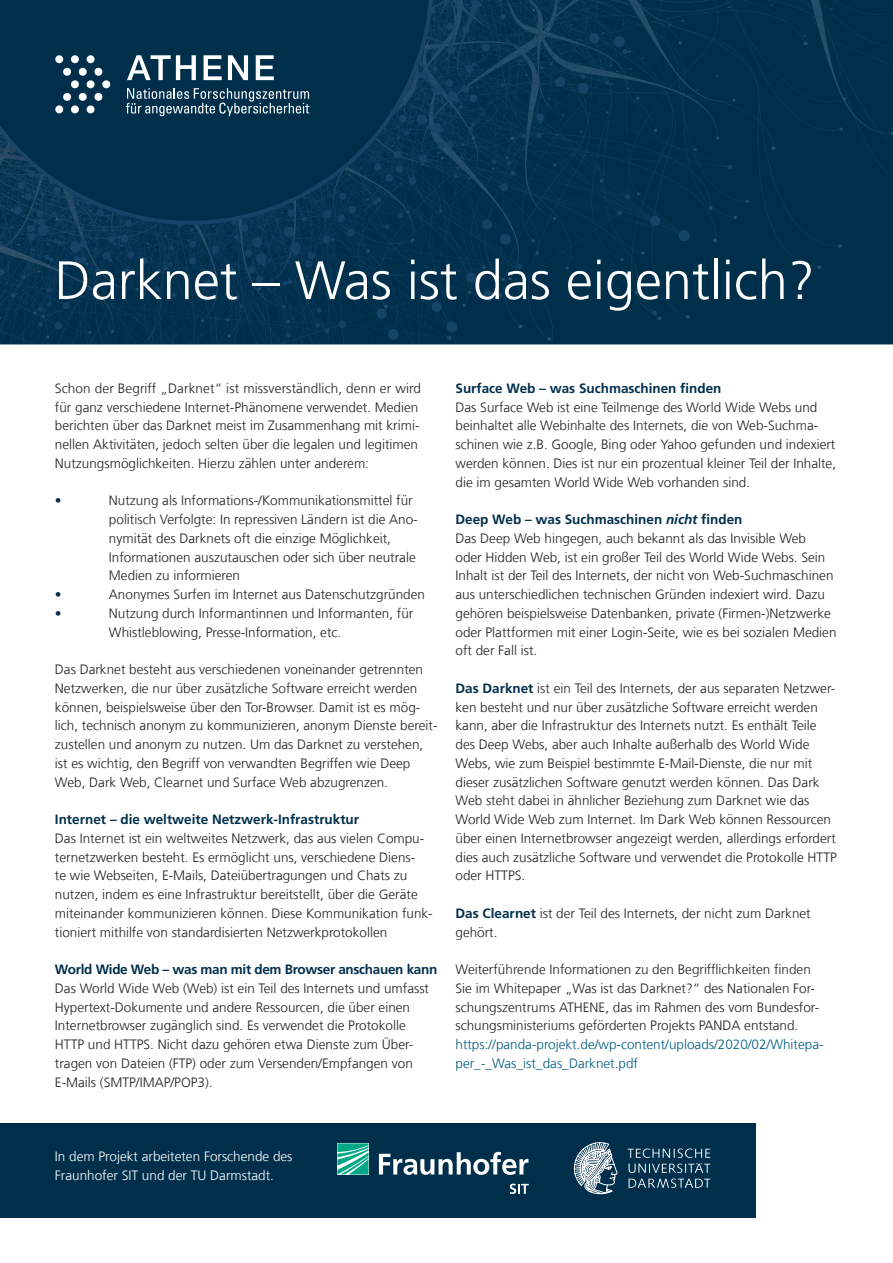
<style>
.page{position:relative;width:893px;height:1263px;background:#fff}
.page>*{position:absolute;margin:0;border:0;box-sizing:border-box;transform-origin:0 0}
.t1{font:300 54px "Frutiger LT Com";color:#fff}
.mengentext{font:300 13.5px/18.8px "Frutiger LT Com";color:#231f20}
.mengentext-2{font:700 13.5px "Frutiger LT Com";color:#002f4c}
.t2{font:300 13.5px/18.8px "Frutiger LT Com";color:#005b7f}
.t3{font:300 13.5px/18.8px "Frutiger LT Com";color:#fff}
.mengentext-3{font:700 13.5px "Frutiger LT Com";letter-spacing:-.02em;color:#002f4c}
.mengentext-4{font:300 13.5px "Frutiger LT Com";color:#002f4c}
.s1{font-style:italic}
.s2{font-weight:700;color:#002f4c}
</style>
<div class="page">
<div style="left:0;top:1123px;width:756px;height:95px;background:#002f4c"></div>
<svg style="left:0;top:0;width:893px;height:344px;background:#053350"></svg>
<div style="left:55px;top:55px;width:8px;height:8px;background:#fff;border-radius:50%"></div>
<div style="left:87px;top:105px;width:8px;height:8px;background:#fff;border-radius:50%"></div>
<div style="left:71px;top:105px;width:8px;height:8px;background:#fff;border-radius:50%"></div>
<div style="left:55px;top:105px;width:8px;height:8px;background:#fff;border-radius:50%"></div>
<div style="left:94px;top:93px;width:8px;height:8px;background:#fff;border-radius:50%"></div>
<div style="left:79px;top:93px;width:8px;height:8px;background:#fff;border-radius:50%"></div>
<div style="left:63px;top:93px;width:8px;height:8px;background:#fff;border-radius:50%"></div>
<div style="left:102px;top:80px;width:8px;height:8px;background:#fff;border-radius:50%"></div>
<div style="left:87px;top:80px;width:8px;height:8px;background:#fff;border-radius:50%"></div>
<div style="left:71px;top:80px;width:8px;height:8px;background:#fff;border-radius:50%"></div>
<div style="left:94px;top:68px;width:8px;height:8px;background:#fff;border-radius:50%"></div>
<div style="left:79px;top:68px;width:8px;height:8px;background:#fff;border-radius:50%"></div>
<div style="left:63px;top:68px;width:8px;height:8px;background:#fff;border-radius:50%"></div>
<div style="left:87px;top:55px;width:8px;height:8px;background:#fff;border-radius:50%"></div>
<div style="left:71px;top:55px;width:8px;height:8px;background:#fff;border-radius:50%"></div>
<svg style="left:337px;top:1143px;width:32px;height:31px"></svg>
<svg style="left:379px;top:1152px;width:149px;height:23px"></svg>
<svg style="left:510px;top:1184px;width:19px;height:10px"></svg>
<svg style="left:627px;top:1148px;width:83px;height:40px"></svg>
<svg style="left:573px;top:1142px;width:45px;height:53px"></svg>
<p class="t1" style="left:55px;top:249px;width:762px">Darknet – Was ist das eigentlich?</p>
<p class="mengentext" style="left:55px;top:379px;width:368px">Schon der Begriff „Darknet“ ist missverständlich, denn er wird für ganz verschiedene Internet-Phänomene verwendet. Medien berichten über das Darknet meist im Zusammenhang mit krimi&shy;nellen Aktivitäten, jedoch selten über die legalen und legitimen Nutzungsmöglichkeiten. Hierzu zählen unter anderem:</p>
<p class="mengentext-4" style="left:55px;top:493px;width:8px">•</p>
<p class="mengentext" style="left:109px;top:491px;width:310px">Nutzung als Informations-/Kommunikationsmittel für politisch Verfolgte: In repressiven Ländern ist die Ano&shy;nymität des Darknets oft die einzige Möglichkeit,</p>
<p class="mengentext" style="left:109px;top:548px;width:308px">Informationen auszutauschen oder sich über neutrale</p>
<p class="mengentext" style="left:109px;top:566px;width:133px">Medien zu informieren</p>
<p class="mengentext-4" style="left:55px;top:587px;width:8px">•</p>
<p class="mengentext" style="left:109px;top:585px;width:318px">Anonymes Surfen im Internet aus Datenschutzgründen</p>
<p class="mengentext-4" style="left:55px;top:605px;width:8px">•</p>
<p class="mengentext" style="left:109px;top:604px;width:306px">Nutzung durch Informantinnen und Informanten, für</p>
<p class="mengentext" style="left:109px;top:623px;width:234px">Whistleblowing, Presse-Information, etc.</p>
<p class="mengentext" style="left:55px;top:660px;width:384px">Das Darknet besteht aus verschiedenen voneinander getrennten Netzwerken, die nur über zusätzliche Software erreicht werden können, beispielsweise über den Tor-Browser. Damit ist es mög&shy;lich, technisch anonym zu kommunizieren, anonym Dienste bereit&shy;zustellen und anonym zu nutzen. Um das Darknet zu verstehen, ist es wichtig, den Begriff von verwandten Begriffen wie Deep Web, Dark Web, Clearnet und Surface Web abzugrenzen.</p>
<p class="mengentext-2" style="left:55px;top:811px;width:306px">Internet – die weltweite Netzwerk-Infrastruktur</p>
<p class="mengentext" style="left:55px;top:829px;width:379px">Das Internet ist ein weltweites Netzwerk, das aus vielen Compu&shy;ternetzwerken besteht. Es ermöglicht uns, verschiedene Diens-<br>te wie Webseiten, E-Mails, Dateiübertragungen und Chats zu nutzen, indem es eine Infrastruktur bereitstellt, über die Geräte miteinander kommunizieren können. Diese Kommunikation funk&shy;tioniert mithilfe von standardisierten Netzwerkprotokollen</p>
<p class="mengentext-3" style="left:55px;top:961px;width:384px">World Wide Web – was man mit dem Browser anschauen kann</p>
<p class="mengentext" style="left:55px;top:979px;width:376px">Das World Wide Web (Web) ist ein Teil des Internets und umfasst Hypertext-Dokumente und andere Ressourcen, die über einen Internetbrowser zugänglich sind. Es verwendet die Protokolle HTTP und HTTPS. Nicht dazu gehören etwa Dienste zum Über&shy;tragen von Dateien (FTP) oder zum Versenden/Empfangen von E-Mails (SMTP/IMAP/POP3).</p>
<p class="mengentext-2" style="left:455px;top:380px;width:268px">Surface Web – was Suchmaschinen finden</p>
<p class="mengentext" style="left:455px;top:398px;width:382px">Das Surface Web ist eine Teilmenge des World Wide Webs und beinhaltet alle Webinhalte des Internets, die von Web-Suchma&shy;schinen wie z.B. Google, Bing oder Yahoo gefunden und indexiert werden können. Dies ist nur ein prozentual kleiner Teil der Inhalte, die im gesamten World Wide Web vorhanden sind.</p>
<p class="mengentext-2" style="left:455px;top:511px;width:289px">Deep Web – was Suchmaschinen <span class="s1">nicht</span> finden</p>
<p class="mengentext" style="left:455px;top:529px;width:383px">Das Deep Web hingegen, auch bekannt als das Invisible Web<br>oder Hidden Web, ist ein großer Teil des World Wide Webs. Sein Inhalt ist der Teil des Internets, der nicht von Web-Suchmaschinen aus unterschiedlichen technischen Gründen indexiert wird. Dazu gehören beispielsweise Datenbanken, private (Firmen-)Netzwerke oder Plattformen mit einer Login-Seite, wie es bei sozialen Medien oft der Fall ist.</p>
<p class="mengentext" style="left:455px;top:679px;width:383px"><span class="s2">Das Darknet</span> ist ein Teil des Internets, der aus separaten Netzwer&shy;ken besteht und nur über zusätzliche Software erreicht werden kann, aber die Infrastruktur des Internets nutzt. Es enthält Teile des Deep Webs, aber auch Inhalte außerhalb des World Wide Webs, wie zum Beispiel bestimmte E-Mail-Dienste, die nur mit dieser zusätzlichen Software genutzt werden können. Das Dark Web steht dabei in ähnlicher Beziehung zum Darknet wie das World Wide Web zum Internet. Im Dark Web können Ressourcen über einen Internetbrowser angezeigt werden, allerdings erfordert dies auch zusätzliche Software und verwendet die Protokolle HTTP oder HTTPS.</p>
<p class="mengentext" style="left:455px;top:904px;width:357px"><span class="s2">Das Clearnet</span> ist der Teil des Internets, der nicht zum Darknet gehört.</p>
<p class="mengentext" style="left:455px;top:960px;width:365px">Weiterführende Informationen zu den Begrifflichkeiten finden Sie im Whitepaper „Was ist das Darknet?“ des Nationalen For&shy;schungszentrums ATHENE, das im Rahmen des vom Bundesfor&shy;schungsministeriums geförderten Projekts PANDA entstand.</p>
<p class="t2" style="left:455px;top:1035px;width:370px">https://panda-projekt.de/wp-content/uploads/2020/02/Whitepa&shy;per_-_Was_ist_das_Darknet.pdf</p>
<p class="t3" style="left:55px;top:1147px;width:239px">In dem Projekt arbeiteten Forschende des<br>Fraunhofer SIT und der TU Darmstadt.</p>
</div>
